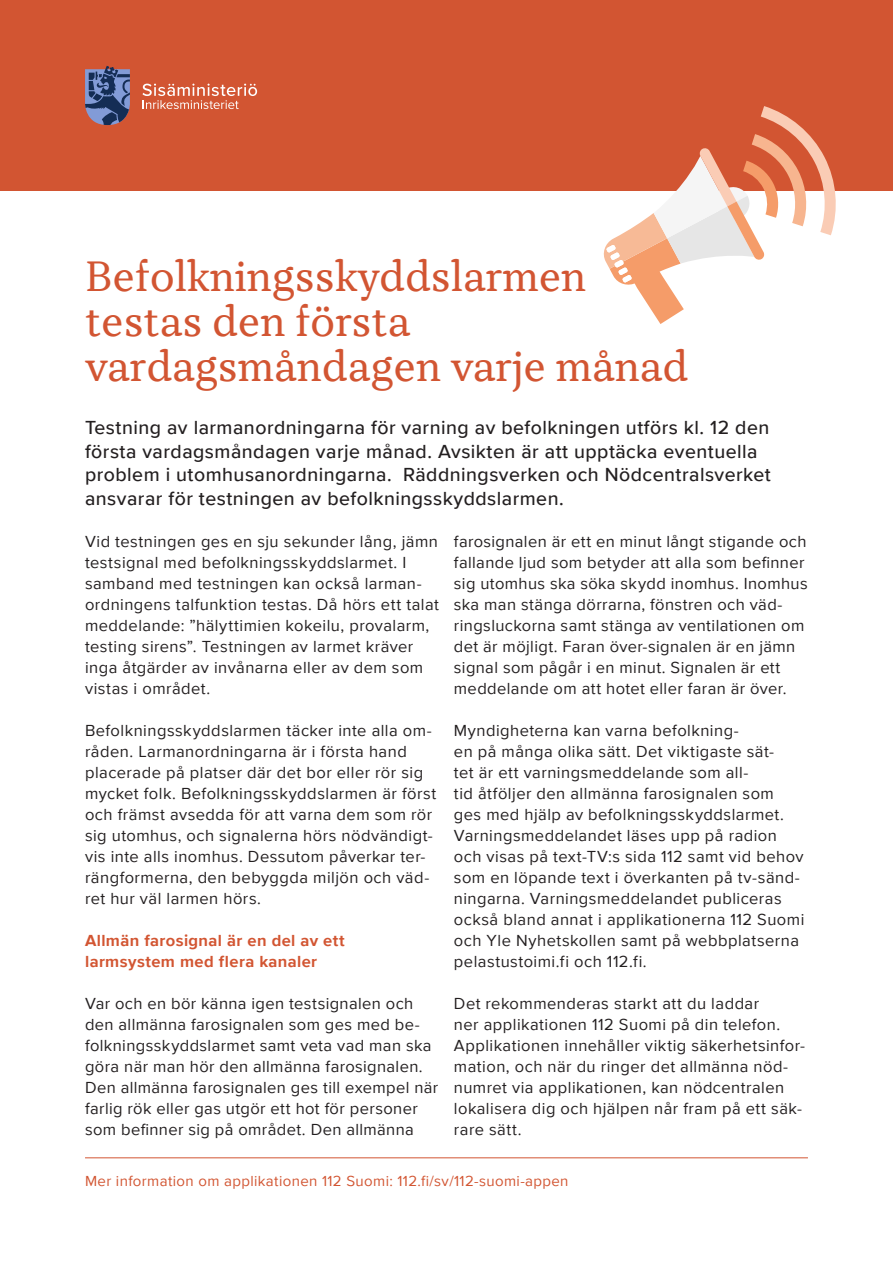
<style>
.page{position:relative;width:893px;height:1263px;background:#fff}
.page>*{position:absolute;margin:0;border:0;box-sizing:border-box;transform-origin:0 0}
.t1{font:42px/45px "TT Tricks";color:#d25532}
.t2{font:500 19.5px/23.4px "Proxima Nova";letter-spacing:.025em;color:#231f20}
.t3{font:16.5px/21px "Proxima Nova";letter-spacing:.025em;color:#231f20}
.t4{font:700 16.5px/21px "Proxima Nova";letter-spacing:.025em;color:#d25532}
.t5{font:15px "Proxima Nova";letter-spacing:.025em;color:#d25532}
</style>
<div class="page">
<div style="left:0;top:0;width:893px;height:190px;background:#d25532"></div>
<hr style="left:85px;top:1157px;width:723px;height:1px;background:#d25532">
<svg style="left:85px;top:66px;width:45px;height:59px"></svg>
<svg style="left:142px;top:84px;width:115px;height:25px"></svg>
<svg style="left:601px;top:106px;width:238px;height:218px"></svg>
<h1 class="t1" style="left:85px;top:254px;width:605px">Befolkningsskyddslarmen testas den första vardagsmåndagen varje månad</h1>
<p class="t2" style="left:85px;top:415px;width:687px">Testning av larmanordningarna för varning av befolkningen utförs kl. 12 den första vardagsmåndagen varje månad. Avsikten är att upptäcka eventuella problem i utomhusanordningarna. Räddningsverken och Nödcentralsverket ansvarar för testningen av befolkningsskyddslarmen.</p>
<p class="t3" style="left:85px;top:530px;width:356px">Vid testningen ges en sju sekunder lång, jämn testsignal med befolkningsskyddslarmet. I samband med testningen kan också larman&shy;ordningens talfunktion testas. Då hörs ett talat meddelande: ”hälyttimien kokeilu, provalarm, testing sirens”. Testningen av larmet kräver inga åtgärder av invånarna eller av dem som vistas i området.</p>
<p class="t3" style="left:85px;top:719px;width:353px">Befolkningsskyddslarmen täcker inte alla om&shy;råden. Larmanordningarna är i första hand placerade på platser där det bor eller rör sig mycket folk. Befolkningsskyddslarmen är först och främst avsedda för att varna dem som rör sig utomhus, och signalerna hörs nödvändigt&shy;vis inte alls inomhus. Dessutom påverkar ter&shy;rängformerna, den bebyggda miljön och väd&shy;ret hur väl larmen hörs.</p>
<p class="t4" style="left:85px;top:930px;width:261px">Allmän farosignal är en del av ett larmsystem med flera kanaler</p>
<p class="t3" style="left:85px;top:992px;width:355px">Var och en bör känna igen testsignalen och den allmänna farosignalen som ges med be&shy;folkningsskyddslarmet samt veta vad man ska göra när man hör den allmänna farosignalen.<br>Den allmänna farosignalen ges till exempel när farlig rök eller gas utgör ett hot för personer som befinner sig på området. Den allmänna</p>
<p class="t3" style="left:454px;top:530px;width:355px">farosignalen är ett en minut långt stigande och fallande ljud som betyder att alla som befinner sig utomhus ska söka skydd inomhus. Inomhus ska man stänga dörrarna, fönstren och väd&shy;ringsluckorna samt stänga av ventilationen om det är möjligt. Faran över-signalen är en jämn signal som pågår i en minut. Signalen är ett meddelande om att hotet eller faran är över.</p>
<p class="t3" style="left:454px;top:719px;width:352px">Myndigheterna kan varna befolkning-<br>en på många olika sätt. Det viktigaste sät-<br>tet är ett varningsmeddelande som all-<br>tid åtföljer den allmänna farosignalen som ges med hjälp av befolkningsskyddslarmet.<br>Varningsmeddelandet läses upp på radion och visas på text-TV:s sida 112 samt vid behov som en löpande text i överkanten på tv-sänd&shy;ningarna. Varningsmeddelandet publiceras också bland annat i applikationerna 112 Suomi och Yle Nyhetskollen samt på webbplatserna pelastustoimi.fi och 112.fi.</p>
<p class="t3" style="left:454px;top:992px;width:353px">Det rekommenderas starkt att du laddar<br>ner applikationen 112 Suomi på din telefon.<br>Applikationen innehåller viktig säkerhetsinfor&shy;mation, och när du ringer det allmänna nöd&shy;numret via applikationen, kan nödcentralen lokalisera dig och hjälpen når fram på ett säk&shy;rare sätt.</p>
<p class="t5" style="left:85px;top:1170px;width:485px">Mer information om applikationen 112 Suomi: 112.fi/sv/112-suomi-appen</p>
</div>
